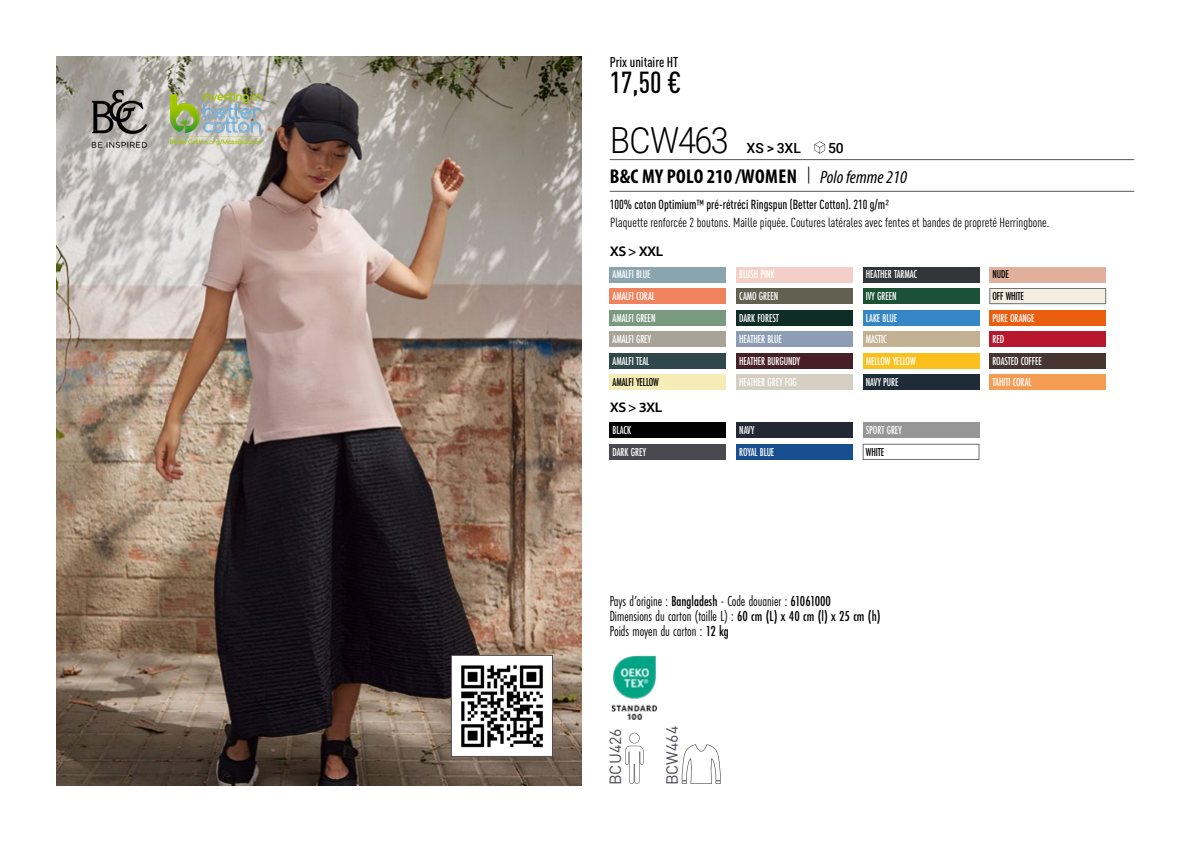
<style>
.page{position:relative;width:1191px;height:842px;background:#fff}
.page>*{position:absolute;margin:0;border:0;box-sizing:border-box;transform-origin:0 0}
.t1{font:300 36px "Roboto";letter-spacing:-.03em;color:#000;scale:.9 1}
.t2{font:500 condensed 30px "DIN Pro";color:#000}
.t3{font:700 condensed 20px "Myriad Pro";letter-spacing:.02em;color:#000}
.t4{font:16px "DIN Pro";color:#4b4950}
.t5{font:15px "Futura PT Cond";color:#000;scale:.95 1}
.t6{font:500 condensed 14px "DIN Pro";color:#000}
.t7{font:14px "Myriad Variable Concept";letter-spacing:-.04em;color:#000}
.t8{font:500 14px "Roboto";letter-spacing:-.005em;color:#000}
.t9{font:condensed 13px "DIN Pro";color:#000}
.grammage_2020{font:500 condensed 13px "DIN Pro";color:#000;scale:.95 1}
.Coloris_nuancier_blanc{font:500 12px "Futura PT Cond";letter-spacing:-.01em;color:#fff;scale:.9 1}
.Coloris_nuancier{font:500 12px "Futura PT Cond";letter-spacing:-.01em;color:#000;scale:.9 1}
.Coloris_nuancier_blanc-2{font:500 12px "Futura PT Cond";letter-spacing:-.01em;color:#000;scale:.9 1}
.s1{font-family:"Roboto Condensed";font-weight:300;font-stretch:normal}
.s2{font-family:"Myriad Variable Concept";font-weight:400;font-style:italic;font-stretch:normal;font-size:18px}
.s3{font-weight:500}
</style>
<div class="page">
<img style="left:57px;top:57px;width:524px;height:728px">
<img style="left:85px;top:85px;width:183px;height:67px">
<div style="left:609px;top:267px;width:117px;height:15px;background:#8aa4b0"></div>
<div style="left:609px;top:288px;width:117px;height:16px;background:#f0825e"></div>
<div style="left:609px;top:310px;width:117px;height:15px;background:#799a7f"></div>
<div style="left:609px;top:331px;width:117px;height:16px;background:#a8a297"></div>
<div style="left:609px;top:353px;width:117px;height:15px;background:#30484b"></div>
<div style="left:609px;top:374px;width:117px;height:16px;background:#f6ecb5"></div>
<div style="left:736px;top:267px;width:116px;height:15px;background:#f3cfc8"></div>
<div style="left:736px;top:288px;width:116px;height:16px;background:#626151"></div>
<div style="left:736px;top:310px;width:116px;height:15px;background:#0e2e25"></div>
<div style="left:736px;top:331px;width:116px;height:16px;background:#8d9db6"></div>
<div style="left:736px;top:353px;width:116px;height:15px;background:#471f26"></div>
<div style="left:736px;top:374px;width:116px;height:16px;background:#d4cfc1"></div>
<div style="left:863px;top:267px;width:116px;height:15px;background:#323539"></div>
<div style="left:863px;top:288px;width:116px;height:16px;background:#1b5135"></div>
<div style="left:863px;top:310px;width:116px;height:15px;background:#3486c5"></div>
<div style="left:863px;top:331px;width:116px;height:16px;background:#c4b194"></div>
<div style="left:863px;top:353px;width:116px;height:15px;background:#fbc01b"></div>
<div style="left:863px;top:374px;width:116px;height:16px;background:#1f2c37"></div>
<div style="left:989px;top:267px;width:116px;height:15px;background:#e1b09d"></div>
<div style="left:989px;top:288px;width:116px;height:16px;background:#f5efe2;border:1px solid #706f6f"></div>
<div style="left:989px;top:310px;width:116px;height:15px;background:#eb5d0f"></div>
<div style="left:989px;top:331px;width:116px;height:16px;background:#b7182e"></div>
<div style="left:989px;top:353px;width:116px;height:15px;background:#463530"></div>
<div style="left:989px;top:374px;width:116px;height:16px;background:#f59c54"></div>
<div style="left:609px;top:422px;width:117px;height:16px;background:#000"></div>
<div style="left:609px;top:444px;width:117px;height:16px;background:#4b4950"></div>
<div style="left:736px;top:422px;width:116px;height:16px;background:#232834"></div>
<div style="left:736px;top:444px;width:116px;height:16px;background:#184f90"></div>
<div style="left:863px;top:422px;width:116px;height:16px;background:#969696"></div>
<div style="left:863px;top:444px;width:116px;height:16px;background:#fff;border:1px solid #706f6f"></div>
<svg style="left:625px;top:733px;width:18px;height:51px"></svg>
<svg style="left:682px;top:744px;width:38px;height:40px"></svg>
<img style="left:611px;top:655px;width:47px;height:65px">
<hr style="left:609px;top:159px;width:525px;height:1px;background:#575756">
<hr style="left:609px;top:191px;width:525px;height:1px;background:#575756">
<svg style="left:814px;top:141px;width:11px;height:13px"></svg>
<img style="left:453px;top:657px;width:98px;height:98px">
<div style="left:451px;top:655px;width:102px;height:102px;border:1px solid #4a4a49"></div>
<p class="t6" style="left:609px;top:51px;width:70px">Prix unitaire HT</p>
<p class="t2" style="left:609px;top:60px;width:73px">17,50 €</p>
<p class="t1" style="left:610px;top:115px;width:133px">BCW463</p>
<p class="t8" style="left:746px;top:138px;width:56px">XS &gt; 3XL</p>
<p class="t8" style="left:828px;top:138px;width:17px">50</p>
<p class="t3" style="left:610px;top:163px;width:299px">B&amp;C MY POLO 210 /WOMEN <span class="s1">|</span> <span class="s2">Polo femme 210</span></p>
<p class="grammage_2020" style="left:609px;top:194px;width:295px">100% coton Optimium™ pré-rétréci Ringspun (Better Cotton). 210 g/m2</p>
<p class="t9" style="left:610px;top:213px;width:441px">Plaquette renforcée 2 boutons. Maille piquée. Coutures latérales avec fentes et bandes de propreté Herringbone.</p>
<p class="t7" style="left:609px;top:243px;width:55px">XS &gt; XXL</p>
<p class="Coloris_nuancier_blanc" style="left:612px;top:267px;width:44px">AMALFI BLUE</p>
<p class="Coloris_nuancier_blanc" style="left:612px;top:289px;width:49px">AMALFI CORAL</p>
<p class="Coloris_nuancier_blanc" style="left:612px;top:310px;width:49px">AMALFI GREEN</p>
<p class="Coloris_nuancier_blanc" style="left:612px;top:332px;width:45px">AMALFI GREY</p>
<p class="Coloris_nuancier_blanc" style="left:612px;top:354px;width:42px">AMALFI TEAL</p>
<p class="Coloris_nuancier_blanc-2" style="left:612px;top:375px;width:53px">AMALFI YELLOW</p>
<p class="t7" style="left:609px;top:399px;width:54px">XS &gt; 3XL</p>
<p class="Coloris_nuancier_blanc" style="left:612px;top:423px;width:22px">BLACK</p>
<p class="Coloris_nuancier_blanc" style="left:612px;top:445px;width:39px">DARK GREY</p>
<p class="Coloris_nuancier_blanc" style="left:739px;top:267px;width:41px">BLUSH PINK</p>
<p class="Coloris_nuancier_blanc" style="left:739px;top:289px;width:45px">CAMO GREEN</p>
<p class="Coloris_nuancier_blanc" style="left:739px;top:310px;width:46px">DARK FOREST</p>
<p class="Coloris_nuancier_blanc" style="left:739px;top:332px;width:49px">HEATHER BLUE</p>
<p class="Coloris_nuancier_blanc" style="left:739px;top:354px;width:69px">HEATHER BURGUNDY</p>
<p class="Coloris_nuancier_blanc" style="left:739px;top:375px;width:66px">HEATHER GREY FOG</p>
<p class="Coloris_nuancier_blanc" style="left:739px;top:423px;width:18px">NAVY</p>
<p class="Coloris_nuancier_blanc" style="left:739px;top:445px;width:41px">ROYAL BLUE</p>
<p class="Coloris_nuancier_blanc" style="left:866px;top:267px;width:59px">HEATHER TARMAC</p>
<p class="Coloris_nuancier_blanc" style="left:866px;top:289px;width:36px">IVY GREEN</p>
<p class="Coloris_nuancier_blanc" style="left:866px;top:310px;width:36px">LAKE BLUE</p>
<p class="Coloris_nuancier_blanc" style="left:866px;top:332px;width:25px">MASTIC</p>
<p class="Coloris_nuancier_blanc" style="left:866px;top:354px;width:57px">MELLOW YELLOW</p>
<p class="Coloris_nuancier_blanc" style="left:866px;top:375px;width:38px">NAVY PURE</p>
<p class="Coloris_nuancier_blanc" style="left:866px;top:423px;width:42px">SPORT GREY</p>
<p class="Coloris_nuancier" style="left:866px;top:445px;width:22px">WHITE</p>
<p class="t5" style="left:609px;top:592px;width:234px">Pays d’origine : <span class="s3">Bangladesh</span> - Code douanier : <span class="s3">61061000</span></p>
<p class="t5" style="left:609px;top:607px;width:287px">Dimensions du carton (taille L) : <span class="s3">60 cm (L) x 40 cm (l) x 25 cm (h)</span></p>
<p class="t5" style="left:609px;top:622px;width:127px">Poids moyen du carton : <span class="s3">12 kg</span></p>
<p class="t4" style="left:602px;top:785px;width:58px;rotate:-90deg">BCU426</p>
<p class="t4" style="left:659px;top:785px;width:61px;rotate:-90deg">BCW464</p>
<p class="Coloris_nuancier" style="left:992px;top:267px;width:20px">NUDE</p>
<p class="Coloris_nuancier" style="left:992px;top:289px;width:37px">OFF WHITE</p>
<p class="Coloris_nuancier_blanc" style="left:992px;top:310px;width:48px">PURE ORANGE</p>
<p class="Coloris_nuancier_blanc" style="left:992px;top:332px;width:15px">RED</p>
<p class="Coloris_nuancier_blanc" style="left:992px;top:354px;width:56px">ROASTED COFFEE</p>
<p class="Coloris_nuancier_blanc" style="left:992px;top:375px;width:45px">TAHITI CORAL</p>
</div>
